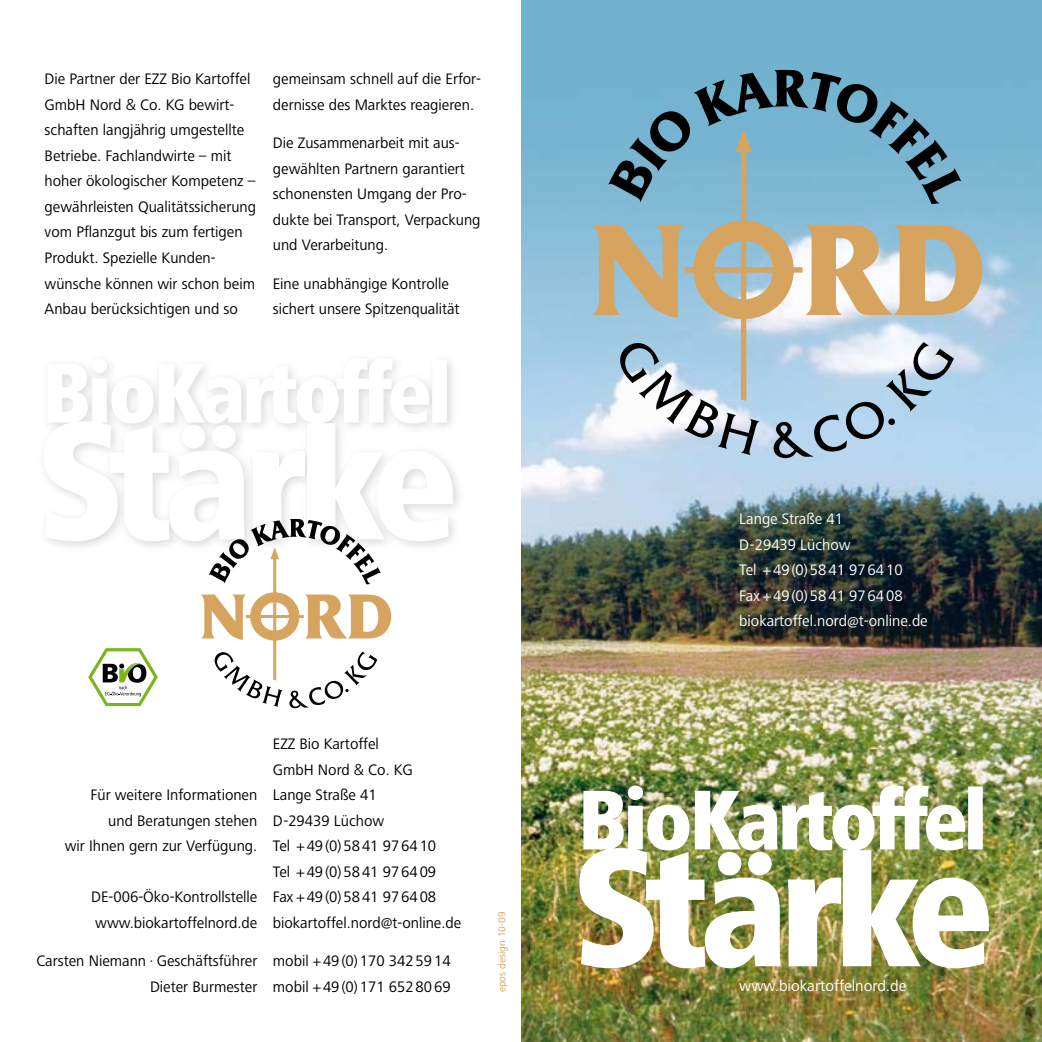
<style>
.page{position:relative;width:1042px;height:1042px;background:#fff}
.page>*{position:absolute;margin:0;border:0;box-sizing:border-box;transform-origin:0 0}
.t1{font:15.75px/25.6px "Frutiger Next LT";color:#000}
.t2{font:15.75px/25.6px "Frutiger Next LT";color:#fff}
.t3{font:10.5px "Frutiger Next LT";color:#d6a45f}
.s1{font-family:"Frutiger";font-weight:300}
</style>
<div class="page">
<img style="left:521px;top:0;width:521px;height:1042px">
<svg style="left:592px;top:70px;width:390px;height:388px;background:#9bb4bc"></svg>
<img style="left:579px;top:785px;width:410px;height:183px">
<svg style="left:88px;top:648px;width:70px;height:59px"></svg>
<div style="left:36px;top:351px;width:429px;height:202px;background:#000;opacity:.15"></div>
<svg style="left:43px;top:358px;width:410px;height:183px"></svg>
<svg style="left:201px;top:519px;width:190px;height:189px"></svg>
<p class="t1" style="left:45px;top:66px;width:213px">Die Partner der EZZ Bio Kartoffel<br>GmbH Nord <span class="s1">&amp;</span> Co. KG bewirt&shy;schaften langjährig umgestellte<br>Betriebe. Fachlandwirte – mit hoher ökologischer Kompetenz – gewährleisten Qualitätssicherung vom Pflanzgut bis zum fertigen<br>Produkt. Spezielle Kunden&shy;wünsche können wir schon beim<br>Anbau berücksichtigen und so</p>
<p class="t1" style="left:273px;top:66px;width:210px">gemeinsam schnell auf die Erfor&shy;dernisse des Marktes reagieren.</p>
<p class="t1" style="left:273px;top:130px;width:209px">Die Zusammenarbeit mit aus&shy;gewählten Partnern garantiert schonensten Umgang der Pro&shy;dukte bei Transport, Verpackung und Verarbeitung.</p>
<p class="t1" style="left:273px;top:271px;width:188px">Eine unabhängige Kontrolle sichert unsere Spitzenqualität</p>
<p class="t1" style="left:65px;top:782px;width:194px;text-align:right">Für weitere Informationen und Beratungen stehen<br>wir Ihnen gern zur Verfügung.</p>
<p class="t1" style="left:91px;top:884px;width:168px">DE-006-Öko-Kontrollstelle www.biokartoffelnord.de</p>
<p class="t1" style="left:36px;top:948px;width:222px;text-align:right">Carsten Niemann · Geschäftsführer<br>Dieter Burmester</p>
<p class="t1" style="left:273px;top:731px;width:190px">EZZ Bio Kartoffel<br>GmbH Nord <span class="s1">&amp;</span> Co. KG<br>Lange Straße 41<br>D-29439 Lüchow<br>Tel +49(0)5841 976410<br>Tel +49(0)5841 976409<br>Fax +49(0)5841 976408 biokartoffel.nord@t-online.de</p>
<p class="t1" style="left:273px;top:948px;width:179px">mobil +49(0)170 3425914 mobil +49(0)171 6528069</p>
<p class="t3" style="left:496px;top:992px;width:82px;rotate:-90deg">epos design 10·09</p>
<p class="t2" style="left:739px;top:506px;width:190px">Lange Straße 41<br>D-29439 Lüchow<br>Tel +49(0)5841 976410<br>Fax +49(0)5841 976408 biokartoffel.nord@t-online.de</p>
<p class="t2" style="left:739px;top:973px;width:169px">www.biokartoffelnord.de</p>
</div>
